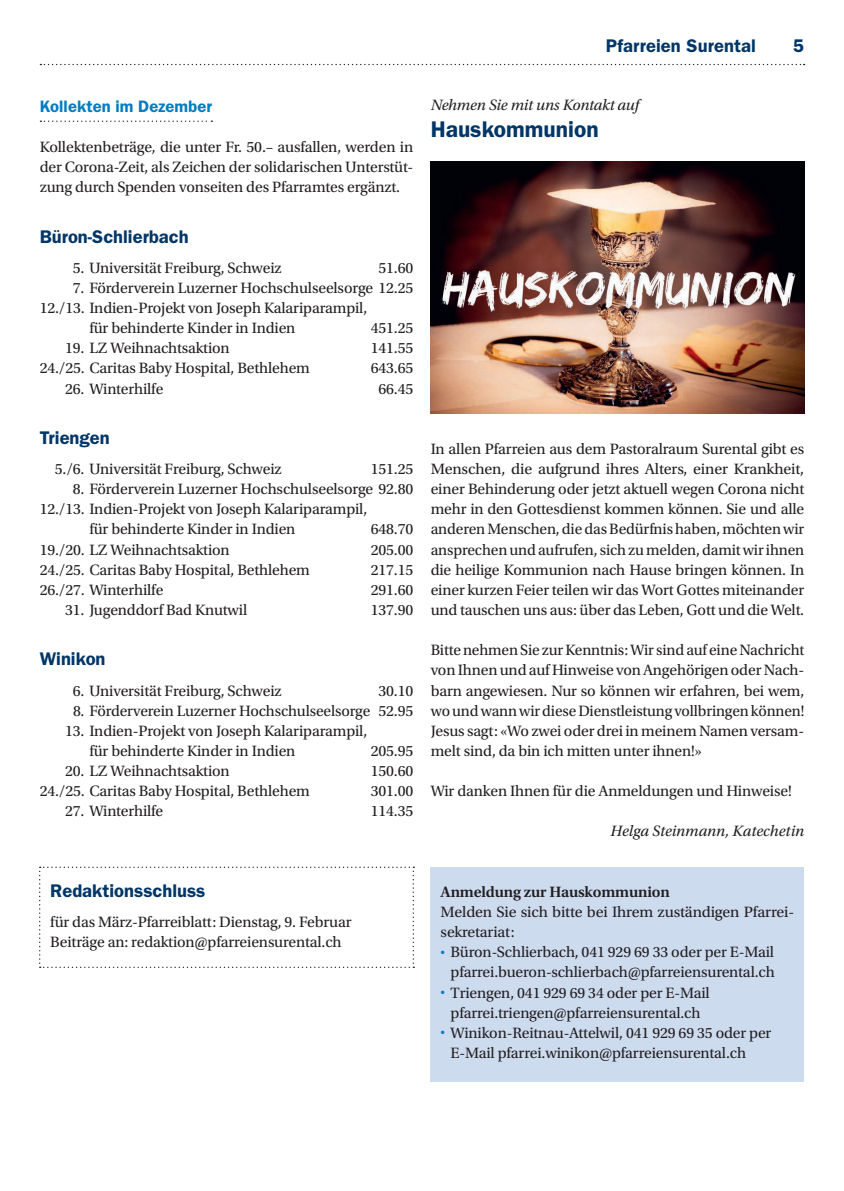
<style>
.page{position:relative;width:844px;height:1191px;background:#fff}
.page>*{position:absolute;margin:0;border:0;box-sizing:border-box;transform-origin:0 0}
.t1{font:600 22.75px "ITC Franklin Gothic Std";color:#003667}
.t2{font:600 18.38px "ITC Franklin Gothic Std";color:#003667}
.t3{font:600 16.62px "ITC Franklin Gothic Std";letter-spacing:.005em;color:#007cc2}
.t4{font:15.75px/20.1px "Utopia Std";letter-spacing:-.01em;color:#231f20}
.t5{font:italic 15.75px "Utopia Std";letter-spacing:-.01em;color:#231f20}
.t6{font:600 15.75px "Utopia Std";letter-spacing:-.01em;color:#231f20}
</style>
<div class="page">
<svg style="left:40px;top:64px;width:764px;height:1px"></svg>
<svg style="left:40px;top:121px;width:172px;height:1px"></svg>
<svg style="left:39px;top:866px;width:375px;height:102px"></svg>
<div style="left:430px;top:866px;width:374px;height:215px;background:#cddbef"></div>
<img style="left:430px;top:162px;width:374px;height:251px">
<p class="t2" style="left:605px;top:35px;width:151px">Pfarreien Surental</p>
<p class="t2" style="left:793px;top:35px;width:13px">5</p>
<p class="t3" style="left:40px;top:96px;width:174px">Kollekten im Dezember</p>
<p class="t4" style="left:40px;top:137px;width:375px;text-align:justify">Kollektenbeträge, die unter Fr. 50.– ausfallen, werden in der Corona-Zeit, als Zeichen der solidarischen Unterstüt&shy;zung durch Spenden vonseiten des Pfarramtes ergänzt.</p>
<p class="t2" style="left:40px;top:225px;width:150px">Büron-Schlierbach</p>
<p class="t4" style="left:73px;top:258px;width:210px">5. Universität Freiburg, Schweiz</p>
<p class="t4" style="left:378px;top:258px;width:36px">51.60</p>
<p class="t4" style="left:73px;top:278px;width:342px">7. Förderverein Luzerner Hochschulseelsorge 12.25</p>
<p class="t4" style="left:40px;top:298px;width:329px">12./13. Indien-Projekt von Joseph Kalariparampil,</p>
<p class="t4" style="left:89px;top:318px;width:207px">für behinderte Kinder in Indien</p>
<p class="t4" style="left:370px;top:318px;width:44px">451.25</p>
<p class="t4" style="left:65px;top:338px;width:166px">19. LZ Weihnachtsaktion</p>
<p class="t4" style="left:370px;top:338px;width:44px">141.55</p>
<p class="t4" style="left:40px;top:358px;width:272px">24./25. Caritas Baby Hospital, Bethlehem</p>
<p class="t4" style="left:370px;top:358px;width:44px">643.65</p>
<p class="t4" style="left:65px;top:379px;width:100px">26. Winterhilfe</p>
<p class="t4" style="left:378px;top:379px;width:36px">66.45</p>
<p class="t2" style="left:40px;top:427px;width:71px">Triengen</p>
<p class="t4" style="left:55px;top:459px;width:228px">5./6. Universität Freiburg, Schweiz</p>
<p class="t4" style="left:370px;top:459px;width:44px">151.25</p>
<p class="t4" style="left:73px;top:479px;width:342px">8. Förderverein Luzerner Hochschulseelsorge 92.80</p>
<p class="t4" style="left:40px;top:499px;width:329px">12./13. Indien-Projekt von Joseph Kalariparampil,</p>
<p class="t4" style="left:89px;top:519px;width:207px">für behinderte Kinder in Indien</p>
<p class="t4" style="left:370px;top:519px;width:44px">648.70</p>
<p class="t4" style="left:40px;top:540px;width:191px">19./20. LZ Weihnachtsaktion</p>
<p class="t4" style="left:370px;top:540px;width:44px">205.00</p>
<p class="t4" style="left:40px;top:560px;width:272px">24./25. Caritas Baby Hospital, Bethlehem</p>
<p class="t4" style="left:370px;top:560px;width:44px">217.15</p>
<p class="t4" style="left:40px;top:580px;width:125px">26./27. Winterhilfe</p>
<p class="t4" style="left:370px;top:580px;width:44px">291.60</p>
<p class="t4" style="left:65px;top:600px;width:184px">31. Jugenddorf Bad Knutwil</p>
<p class="t4" style="left:370px;top:600px;width:44px">137.90</p>
<p class="t2" style="left:40px;top:648px;width:67px">Winikon</p>
<p class="t4" style="left:73px;top:680px;width:210px">6. Universität Freiburg, Schweiz</p>
<p class="t4" style="left:378px;top:680px;width:36px">30.10</p>
<p class="t4" style="left:73px;top:700px;width:342px">8. Förderverein Luzerner Hochschulseelsorge 52.95</p>
<p class="t4" style="left:89px;top:721px;width:279px;text-indent:-24px">13. Indien-Projekt von Joseph Kalariparampil, für behinderte Kinder in Indien</p>
<p class="t4" style="left:370px;top:741px;width:44px">205.95</p>
<p class="t4" style="left:65px;top:761px;width:166px">20. LZ Weihnachtsaktion</p>
<p class="t4" style="left:370px;top:761px;width:44px">150.60</p>
<p class="t4" style="left:40px;top:781px;width:272px">24./25. Caritas Baby Hospital, Bethlehem</p>
<p class="t4" style="left:370px;top:781px;width:44px">301.00</p>
<p class="t4" style="left:65px;top:801px;width:100px">27. Winterhilfe</p>
<p class="t4" style="left:370px;top:801px;width:44px">114.35</p>
<p class="t5" style="left:430px;top:96px;width:210px">Nehmen Sie mit uns Kontakt auf</p>
<h1 class="t1" style="left:430px;top:116px;width:169px">Hauskommunion</h1>
<p class="t4" style="left:430px;top:439px;width:375px;text-align:justify">In allen Pfarreien aus dem Pastoralraum Surental gibt es Menschen, die aufgrund ihres Alters, einer Krankheit, einer Behinderung oder jetzt aktuell wegen Corona nicht mehr in den Gottesdienst kommen können. Sie und alle anderen Menschen, die das Bedürfnis haben, möchten wir ansprechen und aufrufen, sich zu melden, damit wir ihnen die heilige Kommunion nach Hause bringen können. In einer kurzen Feier teilen wir das Wort Gottes miteinander und tauschen uns aus: über das Leben, Gott und die Welt.</p>
<p class="t4" style="left:430px;top:640px;width:375px;text-align:justify">Bitte nehmen Sie zur Kenntnis: Wir sind auf eine Nachricht von Ihnen und auf Hinweise von Angehörigen oder Nach&shy;barn angewiesen. Nur so können wir erfahren, bei wem, wo und wann wir diese Dienstleistung vollbringen können!<br>Jesus sagt: «Wo zwei oder drei in meinem Namen versam&shy;melt sind, da bin ich mitten unter ihnen!»</p>
<p class="t4" style="left:430px;top:781px;width:362px">Wir danken Ihnen für die Anmeldungen und Hinweise!</p>
<p class="t5" style="left:610px;top:822px;width:195px">Helga Steinmann, Katechetin</p>
<p class="t2" style="left:50px;top:879px;width:157px">Redaktionsschluss</p>
<p class="t4" style="left:50px;top:912px;width:303px">für das März-Pfarreiblatt: Dienstag, 9. Februar<br>Beiträge an: redaktion@pfarreiensurental.ch</p>
<p class="t6" style="left:440px;top:883px;width:231px">Anmeldung zur Hauskommunion</p>
<p class="t4" style="left:440px;top:902px;width:355px">Melden Sie sich bitte bei Ihrem zuständigen Pfarrei&shy;sekretariat:</p>
<p class="t4" style="left:440px;top:942px;width:335px;text-align:right"><sup>•</sup> Büron-Schlierbach, 041 929 69 33 oder per E-Mail pfarrei.bueron-schlierbach@pfarreiensurental.ch</p>
<p class="t4" style="left:440px;top:982px;width:270px;text-align:center"><sup>•</sup> Triengen, 041 929 69 34 oder per E-Mail pfarrei.triengen@pfarreiensurental.ch</p>
<p class="t4" style="left:450px;top:1022px;width:322px;text-indent:-10px"><sup>•</sup> Winikon-Reitnau-Attelwil, 041 929 69 35 oder per<br>E-Mail pfarrei.winikon@pfarreiensurental.ch</p>
</div>
